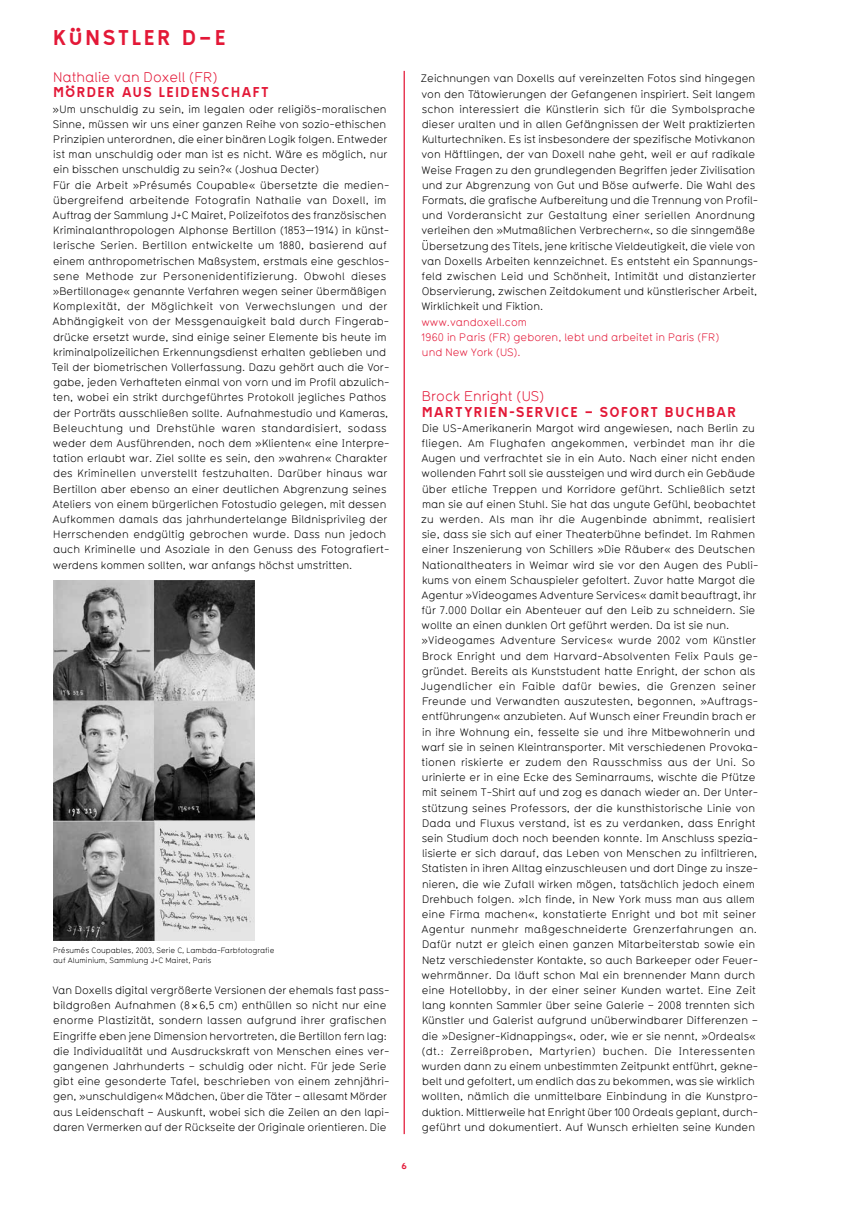
<style>
.page{position:relative;width:851px;height:1205px;background:#fff}
.page>*{position:absolute;margin:0;border:0;box-sizing:border-box;transform-origin:0 0}
.t1{font:18.75px "Tratexvierzehn";color:#e31837}
.t2{font:13.75px "Typ 1451";color:#e31837}
.t3{font:12.5px "Tratexvierzehn";letter-spacing:.085em;color:#e31837}
.t4{font:10.62px/15.2px "Typ 1451";letter-spacing:.005em;color:#000}
.t5{font:10.62px/15.2px "Typ 1451";color:#e31837}
.t6{font:7.5px/10px "Typ 1451";color:#000}
.t7{font:7.5px "Tratex Svart";color:#e31837}
.s1{font-family:"Helvetica Neue"}
</style>
<div class="page">
<hr style="left:403px;top:71px;width:2px;height:1063px;background:#e31837">
<img style="left:53px;top:581px;width:202px;height:359px">
<h1 class="t1" style="left:53px;top:25px;width:47px">KÜNSTLER</h1>
<h1 class="t1" style="left:182px;top:25px;width:37px">D – E</h1>
<p class="t2" style="left:53px;top:68px;width:166px">Nathalie van Doxell (FR)</p>
<p class="t3" style="left:53px;top:84px;width:217px">MÖRDER AUS LEI DENSCHAFT</p>
<p class="t4" style="left:52px;top:101px;width:339px">»Um unschuldig zu sein, im legalen oder religiös-moralischen Sinne, müssen wir uns einer ganzen Reihe von sozio-ethischen Prinzipien unterordnen, die einer binären Logik folgen. Entweder ist man unschuldig oder man ist es nicht. Wäre es möglich, nur ein bisschen unschuldig zu sein?« (Joshua Decter)<br>Für die Arbeit »Présumés Coupable« übersetzte die medien&shy;übergreifend arbeitende Fotografin Nathalie van Doxell, im Auftrag der Sammlung J+C Mairet, Polizeifotos des französischen Kriminalanthropologen Alphonse Bertillon (1853—1914) in künst&shy;lerische Serien. Bertillon entwickelte um 1880, basierend auf einem anthropometrischen Maßsystem, erstmals eine geschlos&shy;sene Methode zur Personenidentifizierung. Obwohl dieses »Bertillonage« genannte Verfahren wegen seiner übermäßigen Komplexität, der Möglichkeit von Verwechslungen und der Abhängigkeit von der Messgenauigkeit bald durch Fingerab&shy;drücke ersetzt wurde, sind einige seiner Elemente bis heute im kriminalpolizeilichen Erkennungsdienst erhalten geblieben und Teil der biometrischen Vollerfassung. Dazu gehört auch die Vor&shy;gabe, jeden Verhafteten einmal von vorn und im Profil abzulich&shy;ten, wobei ein strikt durchgeführtes Protokoll jegliches Pathos der Porträts ausschließen sollte. Aufnahmestudio und Kameras, Beleuchtung und Drehstühle waren standardisiert, sodass weder dem Ausführenden, noch dem »Klienten« eine Interpre&shy;tation erlaubt war. Ziel sollte es sein, den »wahren« Charakter des Kriminellen unverstellt festzuhalten. Darüber hinaus war Bertillon aber ebenso an einer deutlichen Abgrenzung seines Ateliers von einem bürgerlichen Fotostudio gelegen, mit dessen Aufkommen damals das jahrhundertelange Bildnisprivileg der Herrschenden endgültig gebrochen wurde. Dass nun jedoch auch Kriminelle und Asoziale in den Genuss des Fotografiert&shy;werdens kommen sollten, war anfangs höchst umstritten.</p>
<p class="t6" style="left:53px;top:945px;width:223px">Présumés Coupables, 2003, Serie C, Lambda-Farbfotografie auf Aluminium, Sammlung J+C Mairet, Paris</p>
<p class="t4" style="left:52px;top:982px;width:338px">Van Doxells digital vergrößerte Versionen der ehemals fast pass&shy;bildgroßen Aufnahmen (8<span class="s1">×</span>6,5 cm) enthüllen so nicht nur eine enorme Plastizität, sondern lassen aufgrund ihrer grafischen Eingriffe eben jene Dimension hervortreten, die Bertillon fern lag: die Individualität und Ausdruckskraft von Menschen eines ver&shy;gangenen Jahrhunderts – schuldig oder nicht. Für jede Serie gibt eine gesonderte Tafel, beschrieben von einem zehnjähri&shy;gen, »unschuldigen« Mädchen, über die Täter – allesamt Mörder aus Leidenschaft – Auskunft, wobei sich die Zeilen an den lapi&shy;daren Vermerken auf der Rückseite der Originale orientieren. Die</p>
<p class="t7" style="left:401px;top:1160px;width:7px">6</p>
<p class="t4" style="left:421px;top:71px;width:339px">Zeichnungen van Doxells auf vereinzelten Fotos sind hingegen von den Tätowierungen der Gefangenen inspiriert. Seit langem schon interessiert die Künstlerin sich für die Symbolsprache dieser uralten und in allen Gefängnissen der Welt praktizierten Kulturtechniken. Es ist insbesondere der spezifische Motivkanon von Häftlingen, der van Doxell nahe geht, weil er auf radikale Weise Fragen zu den grundlegenden Begriffen jeder Zivilisation und zur Abgrenzung von Gut und Böse aufwerfe. Die Wahl des Formats, die grafische Aufbereitung und die Trennung von Profil&shy;und Vorderansicht zur Gestaltung einer seriellen Anordnung verleihen den »Mutmaßlichen Verbrechern«, so die sinngemäße Übersetzung des Titels, jene kritische Vieldeutigkeit, die viele von van Doxells Arbeiten kennzeichnet. Es entsteht ein Spannungs&shy;feld zwischen Leid und Schönheit, Intimität und distanzierter Observierung, zwischen Zeitdokument und künstlerischer Arbeit, Wirklichkeit und Fiktion.</p>
<p class="t5" style="left:421px;top:314px;width:299px">www.vandoxell.com<br>1960 in Paris (FR) geboren, lebt und arbeitet in Paris (FR) und New York (US).</p>
<p class="t2" style="left:422px;top:387px;width:124px">Brock Enright (US)</p>
<p class="t3" style="left:421px;top:403px;width:316px">MARTYRI EN-SERVICE – SOFORT BUCHBAR</p>
<p class="t4" style="left:420px;top:420px;width:339px">Die US-Amerikanerin Margot wird angewiesen, nach Berlin zu fliegen. Am Flughafen angekommen, verbindet man ihr die Augen und verfrachtet sie in ein Auto. Nach einer nicht enden wollenden Fahrt soll sie aussteigen und wird durch ein Gebäude über etliche Treppen und Korridore geführt. Schließlich setzt man sie auf einen Stuhl. Sie hat das ungute Gefühl, beobachtet zu werden. Als man ihr die Augenbinde abnimmt, realisiert sie, dass sie sich auf einer Theaterbühne befindet. Im Rahmen einer Inszenierung von Schillers »Die Räuber« des Deutschen Nationaltheaters in Weimar wird sie vor den Augen des Publi&shy;kums von einem Schauspieler gefoltert. Zuvor hatte Margot die Agentur »Videogames Adventure Services« damit beauftragt, ihr für 7.000 Dollar ein Abenteuer auf den Leib zu schneidern. Sie wollte an einen dunklen Ort geführt werden. Da ist sie nun. »Videogames Adventure Services« wurde 2002 vom Künstler Brock Enright und dem Harvard-Absolventen Felix Pauls ge&shy;gründet. Bereits als Kunststudent hatte Enright, der schon als Jugendlicher ein Faible dafür bewies, die Grenzen seiner Freunde und Verwandten auszutesten, begonnen, »Auftrags&shy;entführungen« anzubieten. Auf Wunsch einer Freundin brach er in ihre Wohnung ein, fesselte sie und ihre Mitbewohnerin und warf sie in seinen Kleintransporter. Mit verschiedenen Provoka&shy;tionen riskierte er zudem den Rausschmiss aus der Uni. So urinierte er in eine Ecke des Seminarraums, wischte die Pfütze mit seinem T-Shirt auf und zog es danach wieder an. Der Unter&shy;stützung seines Professors, der die kunsthistorische Linie von Dada und Fluxus verstand, ist es zu verdanken, dass Enright sein Studium doch noch beenden konnte. Im Anschluss spezia&shy;lisierte er sich darauf, das Leben von Menschen zu infiltrieren, Statisten in ihren Alltag einzuschleusen und dort Dinge zu insze&shy;nieren, die wie Zufall wirken mögen, tatsächlich jedoch einem Drehbuch folgen. »Ich finde, in New York muss man aus allem eine Firma machen«, konstatierte Enright und bot mit seiner Agentur nunmehr maßgeschneiderte Grenzerfahrungen an.<br>Dafür nutzt er gleich einen ganzen Mitarbeiterstab sowie ein Netz verschiedenster Kontakte, so auch Barkeeper oder Feuer&shy;wehrmänner. Da läuft schon Mal ein brennender Mann durch eine Hotellobby, in der einer seiner Kunden wartet. Eine Zeit lang konnten Sammler über seine Galerie – 2008 trennten sich Künstler und Galerist aufgrund unüberwindbarer Differenzen – die »Designer-Kidnappings«, oder, wie er sie nennt, »Ordeals« (dt.: Zerreißproben, Martyrien) buchen. Die Interessenten wurden dann zu einem unbestimmten Zeitpunkt entführt, gekne&shy;belt und gefoltert, um endlich das zu bekommen, was sie wirklich wollten, nämlich die unmittelbare Einbindung in die Kunstpro&shy;duktion. Mittlerweile hat Enright über 100 Ordeals geplant, durch&shy;geführt und dokumentiert. Auf Wunsch erhielten seine Kunden</p>
</div>
